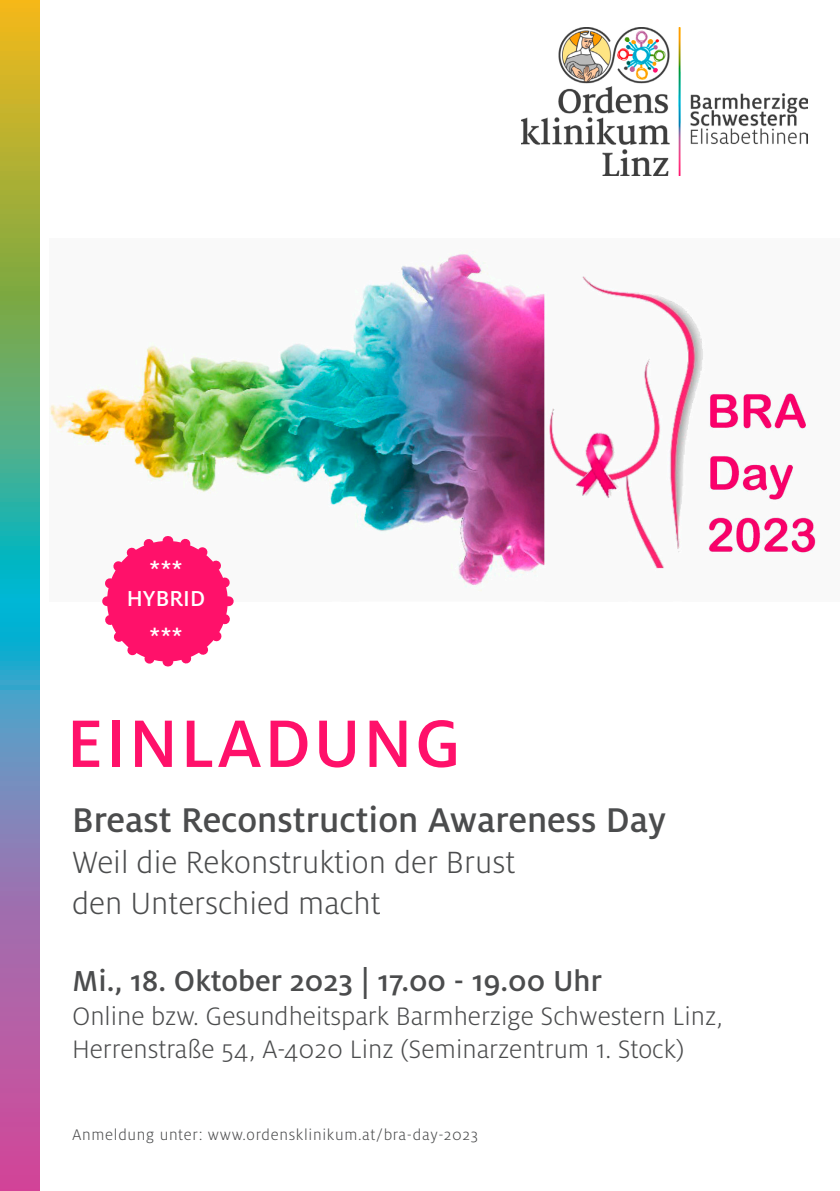
<style>
.page{position:relative;width:840px;height:1191px;background:#fff}
.page>*{position:absolute;margin:0;border:0;box-sizing:border-box;transform-origin:0 0}
.t1{font:500 74.2px "Milo OT";letter-spacing:.03em;color:#ff116a}
.t2{font:500 38px "Milo OT";color:#4b4c4d}
.t3{font:300 34px/40.8px "Milo OT";color:#4b4c4d}
.t4{font:500 32px "Milo OT";color:#4b4c4d}
.t5{font:300 28px/33.6px "Milo OT";color:#4b4c4d}
.t6{font:500 24px/28.8px "Milo OT";color:#fff;text-align:center}
.t7{font:300 17px "Milo OT";letter-spacing:.04em;color:#4b4c4d}
</style>
<div class="page">
<svg style="left:0;top:0;width:40px;height:1191px;background:#829488"></svg>
<img style="left:521px;top:27px;width:285px;height:148px">
<img style="left:49px;top:251px;width:768px;height:340px">
<svg style="left:96px;top:530px;width:142px;height:137px"></svg>
<p class="t6" style="left:127px;top:555px;width:80px">***<br>HYBRID</p>
<p class="t6" style="left:149px;top:622px;width:35px">***</p>
<h1 class="t1" style="left:67px;top:702px;width:396px">EINLADUNG</h1>
<h2 class="t2" style="left:72px;top:799px;width:595px">Breast Reconstruction Awareness Day</h2>
<p class="t3" style="left:72px;top:842px;width:444px">Weil die Rekonstruktion der Brust den Unterschied macht</p>
<p class="t4" style="left:72px;top:963px;width:531px">Mi., 18. Oktober 2023 | 17.00 - 19.00 Uhr</p>
<p class="t5" style="left:72px;top:999px;width:652px">Online bzw. Gesundheitspark Barmherzige Schwestern Linz,<br>Herrenstraße 54, A-4020 Linz (Seminarzentrum 1. Stock)</p>
<p class="t7" style="left:72px;top:1125px;width:407px">Anmeldung unter: www.ordensklinikum.at/bra-day-2023</p>
</div>
